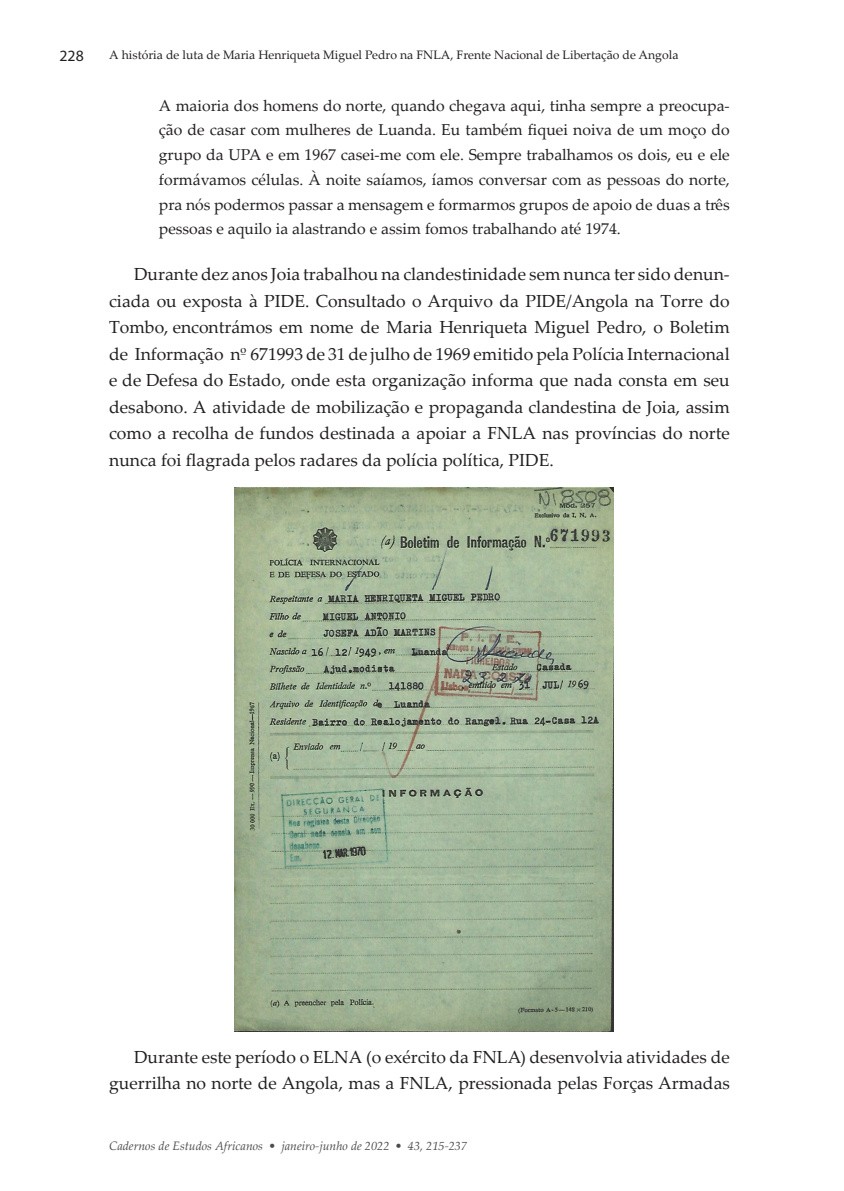
<style>
.page{position:relative;width:844px;height:1191px;background:#fff}
.page>*{position:absolute;margin:0;border:0;box-sizing:border-box;transform-origin:0 0}
.Estilo_de_párrafo_1{font:17.5px/26.4px "Palatino Linotype";color:#231f20;text-align:justify}
.CITAÇÕES{font:15.75px/24.7px "Palatino Linotype";color:#231f20;text-align:justify}
.t1{font:15.75px "Myriad Pro";color:#231f20}
.t2{font:12.25px "Palatino Linotype";color:#231f20}
.t3{font:italic 12.25px "Palatino Linotype";color:#4b4c4d}
</style>
<div class="page">
<img style="left:235px;top:487px;width:378px;height:544px">
<p class="t1" style="left:60px;top:46px;width:26px">228</p>
<p class="t2" style="left:109px;top:46px;width:570px">A história de luta de Maria Henriqueta Miguel Pedro na FNLA, Frente Nacional de Libertação de Angola</p>
<p class="CITAÇÕES" style="left:159px;top:92px;width:572px">A maioria dos homens do norte, quando chegava aqui, tinha sempre a preocupa&shy;ção de casar com mulheres de Luanda. Eu também fiquei noiva de um moço do grupo da UPA e em 1967 casei-me com ele. Sempre trabalhamos os dois, eu e ele formávamos células. À noite saíamos, íamos conversar com as pessoas do norte, pra nós podermos passar a mensagem e formarmos grupos de apoio de duas a três pessoas e aquilo ia alastrando e assim fomos trabalhando até 1974.</p>
<p class="Estilo_de_párrafo_1" style="left:109px;top:261px;width:622px;text-indent:25px">Durante dez anos Joia trabalhou na clandestinidade sem nunca ter sido denun&shy;ciada ou exposta à PIDE. Consultado o Arquivo da PIDE/Angola na Torre do Tombo, encontrámos em nome de Maria Henriqueta Miguel Pedro, o Boletim de Informação nº 671993 de 31 de julho de 1969 emitido pela Polícia Internacional e de Defesa do Estado, onde esta organização informa que nada consta em seu desabono. A atividade de mobilização e propaganda clandestina de Joia, assim como a recolha de fundos destinada a apoiar a FNLA nas províncias do norte nunca foi flagrada pelos radares da polícia política, PIDE.</p>
<p class="Estilo_de_párrafo_1" style="left:109px;top:1043px;width:622px;text-align:right">Durante este período o ELNA (o exército da FNLA) desenvolvia atividades de guerrilha no norte de Angola, mas a FNLA, pressionada pelas Forças Armadas</p>
<p class="t3" style="left:109px;top:1137px;width:359px">Cadernos de Estudos Africanos • janeiro-junho de 2022 • 43, 215-237</p>
</div>
